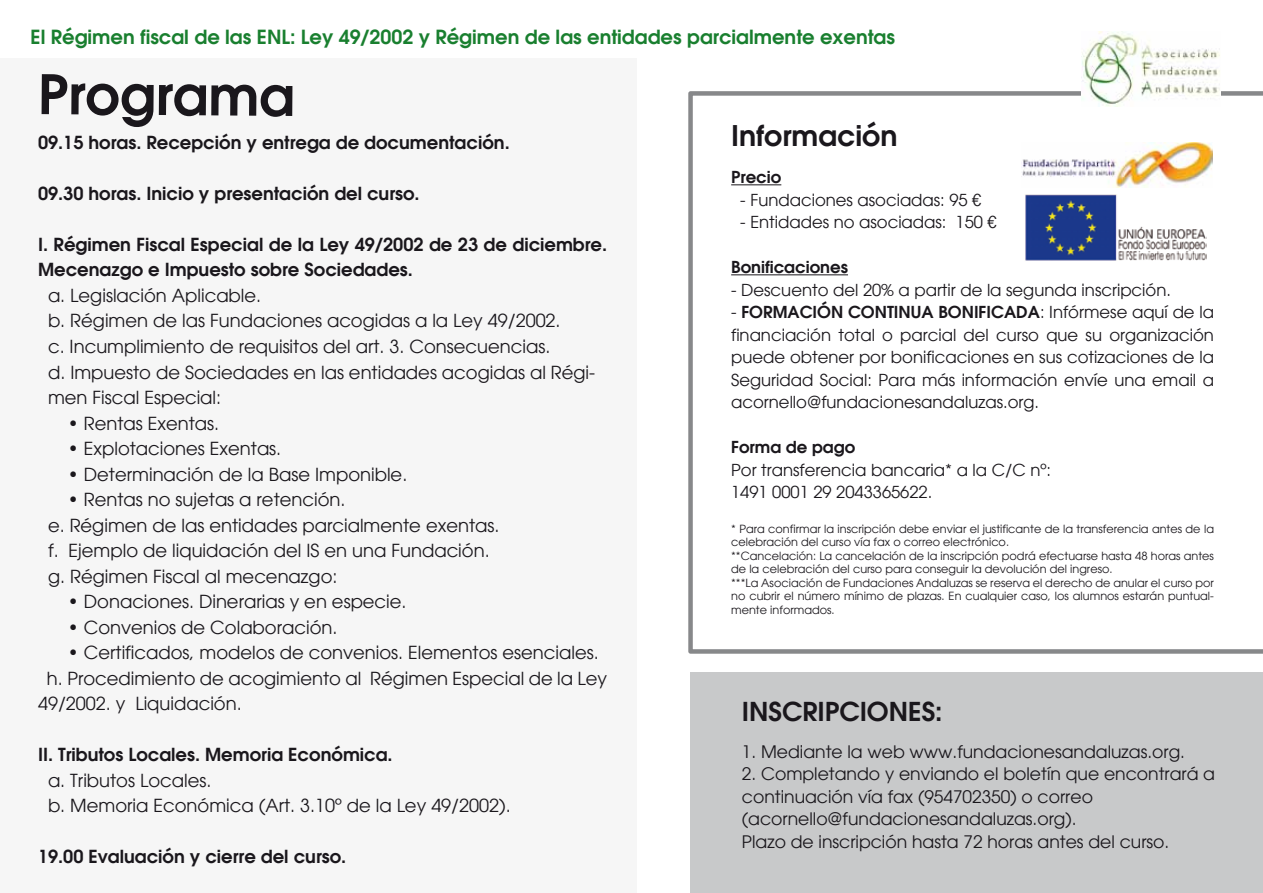
<style>
.page{position:relative;width:1263px;height:893px;background:#fff}
.page>*{position:absolute;margin:0;border:0;box-sizing:border-box;transform-origin:0 0}
.t1{font:600 54px "Avant Garde";letter-spacing:-.01em;color:#1a171c}
.t2{font:600 28.5px "Avant Garde";color:#1a171c}
.t3{font:600 26.1px "Avant Garde";color:#1a171c}
.t4{font:600 19.5px "Avant Garde";color:#197f2f}
.t5{font:18px/25.5px "Avant Garde";color:#1a171c}
.t6{font:600 18px "Avant Garde";color:#1a171c}
.t7{font:17.25px/22.5px "Avant Garde";color:#1a171c}
.t8{font:16.5px/22.5px "Avant Garde";color:#1a171c;text-align:justify}
.t9{font:600 16.5px "Avant Garde";color:#1a171c}
.t10{font:11.25px/13.5px "Avant Garde";color:#1a171c}
.s1{font-weight:600}
</style>
<div class="page">
<div style="left:0;top:58px;width:636px;height:834px;background:#f6f6f6"></div>
<svg style="left:688px;top:91px;width:575px;height:563px"></svg>
<div style="left:690px;top:672px;width:573px;height:221px;background:#c8c9ca"></div>
<hr style="left:731px;top:184px;width:50px;height:1px;background:#1a171c">
<hr style="left:731px;top:274px;width:117px;height:1px;background:#1a171c">
<img style="left:1024px;top:195px;width:182px;height:66px">
<img style="left:1022px;top:143px;width:190px;height:45px">
<img style="left:1081px;top:32px;width:139px;height:74px">
<p class="t4" style="left:31px;top:24px;width:866px">El Régimen fiscal de las ENL: Ley 49/2002 y Régimen de las entidades parcialmente exentas</p>
<p class="t1" style="left:38px;top:59px;width:259px">Programa</p>
<p class="t6" style="left:38px;top:130px;width:473px">09.15 horas. Recepción y entrega de documentación.</p>
<p class="t6" style="left:38px;top:181px;width:383px">09.30 horas. Inicio y presentación del curso.</p>
<p class="t6" style="left:38px;top:232px;width:571px">I. Régimen Fiscal Especial de la Ley 49/2002 de 23 de diciembre.</p>
<p class="t6" style="left:38px;top:258px;width:376px">Mecenazgo e Impuesto sobre Sociedades.</p>
<p class="t5" style="left:48px;top:283px;width:215px">a. Legislación Aplicable.</p>
<p class="t5" style="left:48px;top:308px;width:514px">b. Régimen de las Fundaciones acogidas a la Ley 49/2002.</p>
<p class="t5" style="left:48px;top:334px;width:504px">c. Incumplimiento de requisitos del art. 3. Consecuencias.</p>
<p class="t5" style="left:48px;top:359px;width:549px">d. Impuesto de Sociedades en las entidades acogidas al Régi-</p>
<p class="t5" style="left:48px;top:385px;width:175px">men Fiscal Especial:</p>
<p class="t5" style="left:68px;top:410px;width:153px">• Rentas Exentas.</p>
<p class="t5" style="left:68px;top:436px;width:215px">• Explotaciones Exentas.</p>
<p class="t5" style="left:68px;top:461px;width:341px">• Determinación de la Base Imponible.</p>
<p class="t5" style="left:48px;top:487px;width:453px;text-indent:20px">• Rentas no sujetas a retención.<br>e. Régimen de las entidades parcialmente exentas. f. Ejemplo de liquidación del IS en una Fundación. g. Régimen Fiscal al mecenazgo:</p>
<p class="t5" style="left:68px;top:589px;width:340px">• Donaciones. Dinerarias y en especie.</p>
<p class="t5" style="left:68px;top:614px;width:271px">• Convenios de Colaboración.</p>
<p class="t5" style="left:68px;top:640px;width:532px">• Certificados, modelos de convenios. Elementos esenciales.</p>
<p class="t5" style="left:47px;top:665px;width:562px">h. Procedimiento de acogimiento al Régimen Especial de la Ley</p>
<p class="t5" style="left:38px;top:691px;width:205px">49/2002. y Liquidación.</p>
<p class="t5" style="left:48px;top:742px;width:464px;text-indent:-10px"><span class="s1">II. Tributos Locales. Memoria Económica.<br></span>a. Tributos Locales.<br>b. Memoria Económica (Art. 3.10º de la Ley 49/2002).</p>
<p class="t6" style="left:38px;top:844px;width:310px">19.00 Evaluación y cierre del curso.</p>
<p class="t2" style="left:731px;top:117px;width:168px">Información</p>
<p class="t9" style="left:731px;top:166px;width:52px">Precio</p>
<p class="t8" style="left:740px;top:189px;width:243px">- Fundaciones asociadas: 95 €</p>
<p class="t8" style="left:740px;top:211px;width:258px">- Entidades no asociadas: 150 €</p>
<p class="t9" style="left:731px;top:256px;width:118px">Bonificaciones</p>
<p class="t8" style="left:731px;top:279px;width:441px">- Descuento del 20% a partir de la segunda inscripción.</p>
<p class="t8" style="left:731px;top:301px;width:484px">- <span class="s1">FORMACIÓN CONTINUA BONIFICADA</span>: Infórmese aquí de la financiación total o parcial del curso que su organización puede obtener por bonificaciones en sus cotizaciones de la Seguridad Social: Para más información envíe una email a acornello@fundacionesandaluzas.org.</p>
<p class="t8" style="left:731px;top:436px;width:321px;text-align:left"><span class="s1">Forma de pago<br></span>Por transferencia bancaria* a la C/C nº:<br>1491 0001 29 2043365622.</p>
<p class="t10" style="left:731px;top:522px;width:484px">* Para confirmar la inscripción debe enviar el justificante de la transferencia antes de la celebración del curso vía fax o correo electrónico.<br>**Cancelación: La cancelación de la inscripción podrá efectuarse hasta 48 horas antes de la celebración del curso para conseguir la devolución del ingreso.<br>***La Asociación de Fundaciones Andaluzas se reserva el derecho de anular el curso por no cubrir el número mínimo de plazas. En cualquier caso, los alumnos estarán puntual&shy;mente informados.</p>
<p class="t3" style="left:742px;top:694px;width:202px">INSCRIPCIONES:</p>
<p class="t7" style="left:742px;top:740px;width:445px">1. Mediante la web www.fundacionesandaluzas.org.</p>
<p class="t7" style="left:742px;top:763px;width:475px">2. Completando y enviando el boletín que encontrará a continuación vía fax (954702350) o correo (acornello@fundacionesandaluzas.org).<br>Plazo de inscripción hasta 72 horas antes del curso.</p>
</div>
